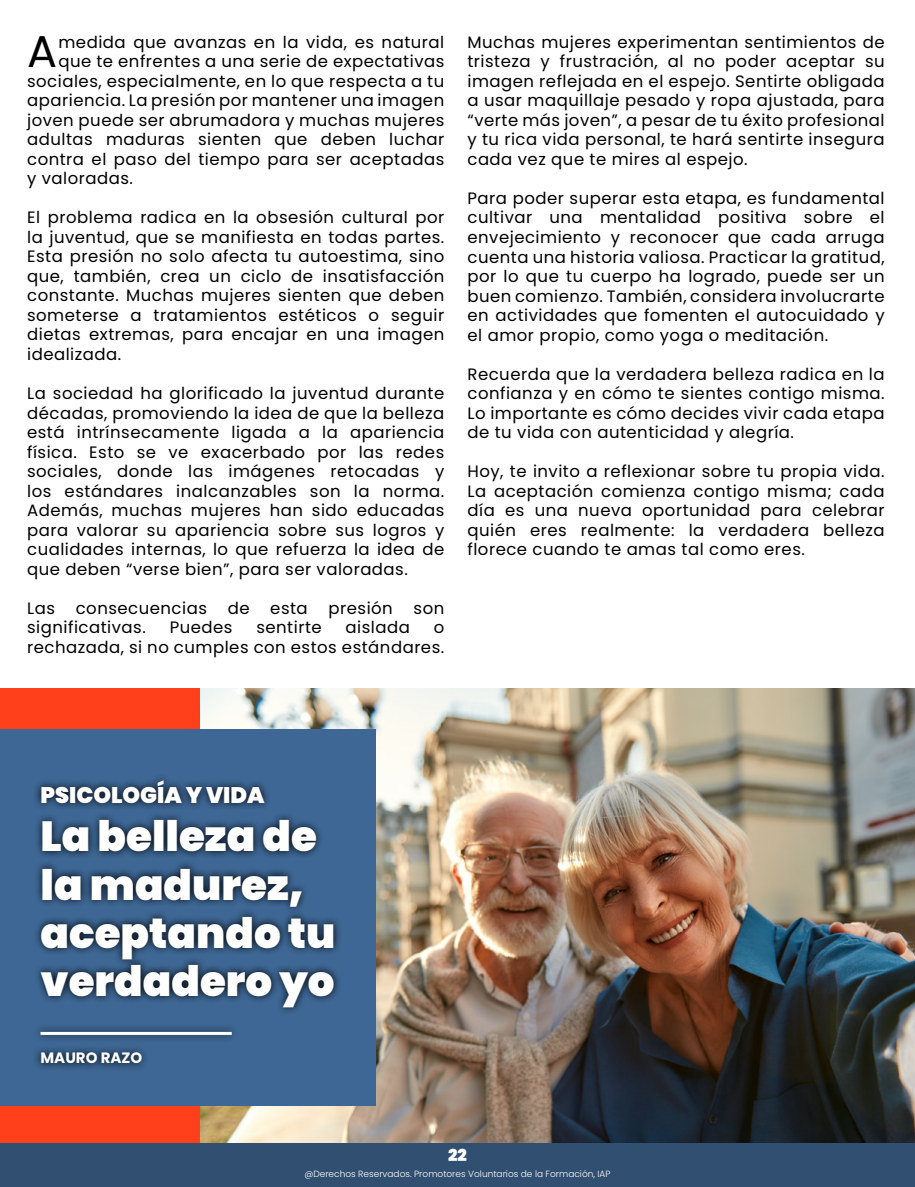
<style>
.page{position:relative;width:915px;height:1187px;background:#fff}
.page>*{position:absolute;margin:0;border:0;box-sizing:border-box;transform-origin:0 0}
.t1{font:44.55px "Poppins";color:#000}
.t2{font:900 42px/48px "Poppins";color:#fff}
.t3{font:900 22.5px "Poppins";color:#fff}
.t4{font:16.5px/19.5px "Poppins";letter-spacing:.03em;color:#000;text-align:justify}
.t5{font:900 16.5px "Poppins";color:#fff}
.t6{font:700 15px "Poppins";color:#fff}
.t7{font:300 9px "Poppins";color:#fff}
</style>
<div class="page">
<div style="left:0;top:689px;width:914px;height:497px;background:#ff401b"></div>
<img style="left:200px;top:689px;width:714px;height:453px">
<div style="left:0;top:729px;width:375px;height:376px;background:#3e6795"></div>
<div style="left:0;top:1142px;width:914px;height:44px;background:#314f71"></div>
<div style="left:33px;top:1044px;width:117px;height:27px;background:#000;opacity:.95"></div>
<div style="left:33px;top:1023px;width:207px;height:20px;background:#000;opacity:.75"></div>
<hr style="left:40px;top:1031px;width:192px;height:3px;background:#fff">
<div style="left:33px;top:773px;width:309px;height:241px;background:#000;opacity:.95"></div>
<h1 class="t1" style="left:27px;top:26px;width:31px">A</h1>
<p class="t4" style="left:58px;top:32px;width:387px">medida que avanzas en la vida, es natural</p>
<p class="t4" style="left:58px;top:52px;width:387px">que te enfrentes a una serie de expectativas</p>
<p class="t4" style="left:27px;top:71px;width:418px">sociales, especialmente, en lo que respecta a tu</p>
<p class="t4" style="left:27px;top:91px;width:418px">apariencia. La presión por mantener una imagen</p>
<p class="t4" style="left:27px;top:110px;width:418px">joven puede ser abrumadora y muchas mujeres</p>
<p class="t4" style="left:27px;top:130px;width:418px">adultas maduras sienten que deben luchar</p>
<p class="t4" style="left:27px;top:149px;width:418px">contra el paso del tiempo para ser aceptadas</p>
<p class="t4" style="left:27px;top:169px;width:107px">y valoradas.</p>
<p class="t4" style="left:27px;top:208px;width:418px">El problema radica en la obsesión cultural por la juventud, que se manifiesta en todas partes.<br>Esta presión no solo afecta tu autoestima, sino que, también, crea un ciclo de insatisfacción constante. Muchas mujeres sienten que deben someterse a tratamientos estéticos o seguir dietas extremas, para encajar en una imagen idealizada.</p>
<p class="t4" style="left:27px;top:383px;width:418px">La sociedad ha glorificado la juventud durante décadas, promoviendo la idea de que la belleza está intrínsecamente ligada a la apariencia física. Esto se ve exacerbado por las redes sociales, donde las imágenes retocadas y los estándares inalcanzables son la norma.<br>Además, muchas mujeres han sido educadas para valorar su apariencia sobre sus logros y cualidades internas, lo que refuerza la idea de que deben “verse bien”, para ser valoradas.</p>
<p class="t4" style="left:27px;top:598px;width:29px">Las</p>
<p class="t4" style="left:76px;top:598px;width:133px">consecuencias</p>
<p class="t4" style="left:227px;top:598px;width:23px">de</p>
<p class="t4" style="left:270px;top:598px;width:39px">esta</p>
<p class="t4" style="left:328px;top:598px;width:66px">presión</p>
<p class="t4" style="left:413px;top:598px;width:32px">son</p>
<p class="t4" style="left:27px;top:617px;width:120px">significativas.</p>
<p class="t4" style="left:170px;top:617px;width:64px">Puedes</p>
<p class="t4" style="left:256px;top:617px;width:67px">sentirte</p>
<p class="t4" style="left:345px;top:617px;width:66px">aislada</p>
<p class="t4" style="left:27px;top:617px;width:418px;text-align:right">o<br>rechazada, si no cumples con estos estándares.</p>
<p class="t4" style="left:467px;top:32px;width:418px">Muchas mujeres experimentan sentimientos de tristeza y frustración, al no poder aceptar su imagen reflejada en el espejo. Sentirte obligada a usar maquillaje pesado y ropa ajustada, para “verte más joven”, a pesar de tu éxito profesional y tu rica vida personal, te hará sentirte insegura cada vez que te mires al espejo.</p>
<p class="t4" style="left:467px;top:188px;width:418px">Para poder superar esta etapa, es fundamental cultivar una mentalidad positiva sobre el envejecimiento y reconocer que cada arruga cuenta una historia valiosa. Practicar la gratitud, por lo que tu cuerpo ha logrado, puede ser un buen comienzo. También, considera involucrarte en actividades que fomenten el autocuidado y el amor propio, como yoga o meditación.</p>
<p class="t4" style="left:467px;top:364px;width:418px">Recuerda que la verdadera belleza radica en la confianza y en cómo te sientes contigo misma.<br>Lo importante es cómo decides vivir cada etapa de tu vida con autenticidad y alegría.</p>
<p class="t4" style="left:467px;top:461px;width:418px">Hoy, te invito a reflexionar sobre tu propia vida.<br>La aceptación comienza contigo misma; cada día es una nueva oportunidad para celebrar quién eres realmente: la verdadera belleza florece cuando te amas tal como eres.</p>
<h3 class="t3" style="left:40px;top:782px;width:225px">PSICOLOGÍA Y VIDA</h3>
<h2 class="t2" style="left:40px;top:812px;width:296px">La belleza de la madurez, aceptando tu verdadero yo</h2>
<p class="t6" style="left:40px;top:1049px;width:103px">MAURO RAZO</p>
<p class="t5" style="left:448px;top:1145px;width:20px">22</p>
<p class="t7" style="left:304px;top:1168px;width:307px">@Derechos Reservados. Promotores Voluntarios de la Formación, IAP</p>
</div>
